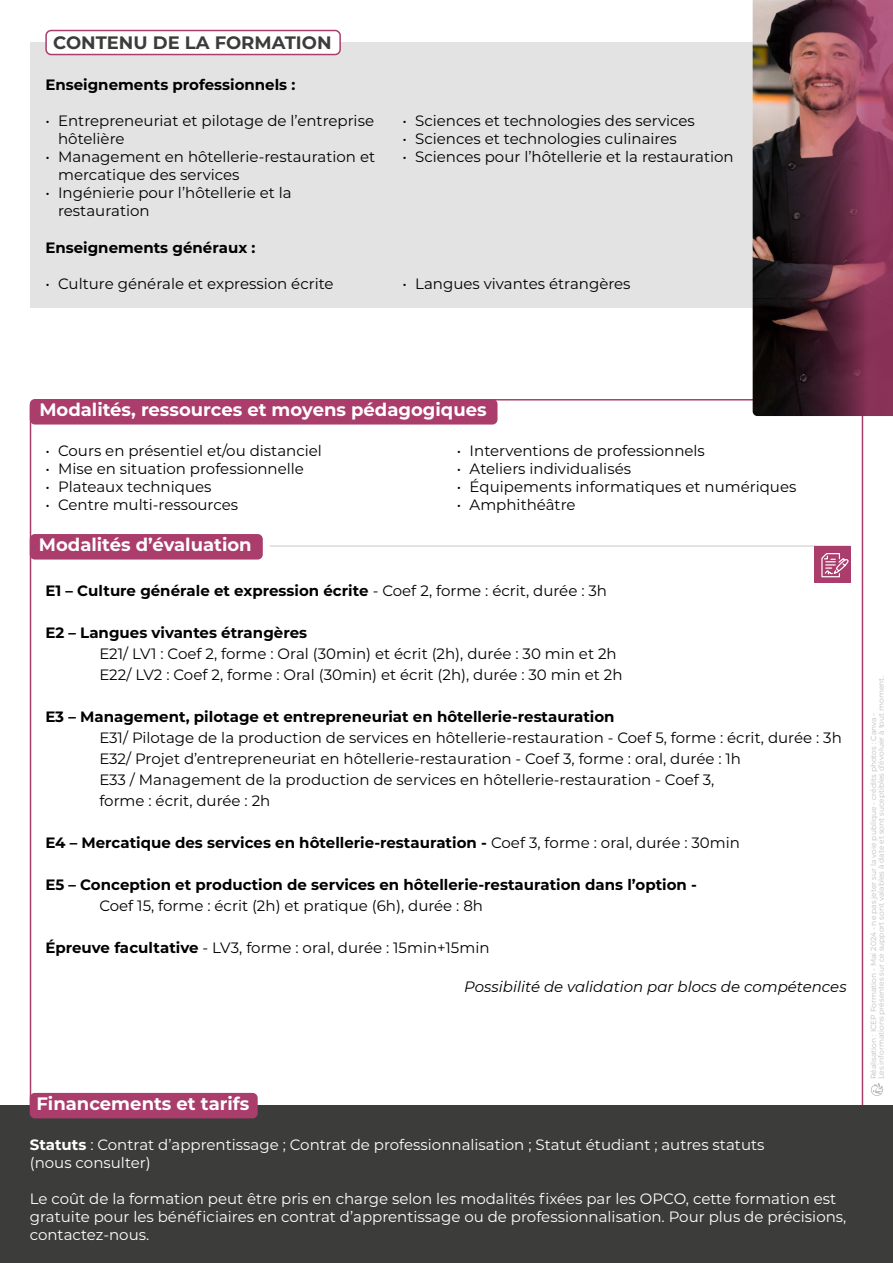
<style>
.page{position:relative;width:893px;height:1263px;background:#fff}
.page>*{position:absolute;margin:0;border:0;box-sizing:border-box;transform-origin:0 0}
.t1{font:700 18px "Montserrat";color:#fff}
.t2{font:700 18px "Montserrat";color:#3c3c3b}
.t3{font:15px/21px "Montserrat";color:#000}
.t4{font:700 15px "Montserrat";color:#000}
.t5{font:15px/18px "Montserrat";color:#fff}
.t6{font:italic 15px "Montserrat";color:#000}
.t7{font:7.5px/7.5px "Montserrat";color:#bcbcbc}
.s1{font-weight:400}
.s2{font-weight:700}
</style>
<div class="page">
<div style="left:30px;top:534px;width:233px;height:25px;background:#aa3d6c;border-radius:5px"></div>
<div style="left:30px;top:399px;width:467px;height:25px;background:#aa3d6c;border-radius:5px"></div>
<div style="left:0;top:1106px;width:893px;height:157px;background:#3c3c3b"></div>
<div style="left:30px;top:1093px;width:228px;height:25px;background:#aa3d6c;border-radius:5px"></div>
<div style="left:30px;top:43px;width:833px;height:265px;background:#e3e3e3"></div>
<img style="left:753px;top:0;width:8px;height:416px">
<img style="left:761px;top:0;width:132px;height:416px">
<hr style="left:270px;top:545px;width:580px;height:2px;background:#000">
<div style="left:46px;top:31px;width:294px;height:24px;background:#fff;border-radius:5px"></div>
<div style="left:45px;top:30px;width:296px;height:25px;border:2px solid #aa3d6c;border-radius:5px"></div>
<div style="left:814px;top:547px;width:36px;height:36px;background:#aa3d6c"></div>
<svg style="left:821px;top:553px;width:28px;height:25px"></svg>
<svg style="left:871px;top:1083px;width:13px;height:13px"></svg>
<p class="t2" style="left:53px;top:29px;width:280px">CONTENU DE LA FORMATION</p>
<p class="t4" style="left:45px;top:74px;width:252px">Enseignements professionnels :</p>
<p class="t3" style="left:58px;top:111px;width:317px;line-height:18px;text-indent:-13px">• Entrepreneuriat et pilotage de l’entreprise hôtelière</p>
<p class="t3" style="left:58px;top:147px;width:319px;line-height:18px;text-indent:-13px">• Management en hôtellerie-restauration et mercatique des services</p>
<p class="t3" style="left:58px;top:183px;width:235px;line-height:18px;text-indent:-13px">• Ingénierie pour l’hôtellerie et la restauration</p>
<p class="t3" style="left:402px;top:110px;width:294px">• Sciences et technologies des services</p>
<p class="t3" style="left:402px;top:128px;width:276px">• Sciences et technologies culinaires</p>
<p class="t3" style="left:402px;top:146px;width:333px">• Sciences pour l’hôtellerie et la restauration</p>
<p class="t4" style="left:45px;top:237px;width:212px">Enseignements généraux :</p>
<p class="t3" style="left:45px;top:273px;width:290px">• Culture générale et expression écrite</p>
<p class="t3" style="left:402px;top:273px;width:230px">• Langues vivantes étrangères</p>
<p class="t1" style="left:39px;top:397px;width:449px">Modalités, ressources et moyens pédagogiques</p>
<p class="t3" style="left:45px;top:439px;width:278px">• Cours en présentiel et/ou distanciel</p>
<p class="t3" style="left:45px;top:457px;width:260px">• Mise en situation professionnelle</p>
<p class="t3" style="left:45px;top:475px;width:168px">• Plateaux techniques</p>
<p class="t3" style="left:45px;top:493px;width:194px">• Centre multi-ressources</p>
<p class="t3" style="left:457px;top:439px;width:250px">• Interventions de professionnels</p>
<p class="t3" style="left:457px;top:457px;width:176px">• Ateliers individualisés</p>
<p class="t3" style="left:457px;top:475px;width:341px">• Équipements informatiques et numériques</p>
<p class="t3" style="left:457px;top:493px;width:120px">• Amphithéâtre</p>
<p class="t1" style="left:39px;top:532px;width:214px">Modalités d’évaluation</p>
<p class="t4" style="left:45px;top:580px;width:563px">E1 – Culture générale et expression écrite <span class="s1">- Coef 2, forme : écrit, durée : 3h</span></p>
<p class="t4" style="left:45px;top:622px;width:263px">E2 – Langues vivantes étrangères</p>
<p class="t3" style="left:99px;top:643px;width:525px">E21/ LV1 : Coef 2, forme : Oral (30min) et écrit (2h), durée : 30 min et 2h<br>E22/ LV2 : Coef 2, forme : Oral (30min) et écrit (2h), durée : 30 min et 2h</p>
<p class="t4" style="left:45px;top:706px;width:571px">E3 – Management, pilotage et entrepreneuriat en hôtellerie-restauration</p>
<p class="t3" style="left:99px;top:727px;width:744px">E31/ Pilotage de la production de services en hôtellerie-restauration - Coef 5, forme : écrit, durée : 3h E32/ Projet d’entrepreneuriat en hôtellerie-restauration - Coef 3, forme : oral, durée : 1h<br>E33 / Management de la production de services en hôtellerie-restauration - Coef 3,<br>forme : écrit, durée : 2h</p>
<p class="t4" style="left:45px;top:832px;width:696px">E4 – Mercatique des services en hôtellerie-restauration - <span class="s1">Coef 3, forme : oral, durée : 30min</span></p>
<p class="t4" style="left:45px;top:874px;width:653px">E5 – Conception et production de services en hôtellerie-restauration dans l’option -</p>
<p class="t3" style="left:99px;top:895px;width:385px">Coef 15, forme : écrit (2h) et pratique (6h), durée : 8h</p>
<p class="t3" style="left:45px;top:937px;width:446px"><span class="s2">Épreuve facultative</span> - LV3, forme : oral, durée : 15min+15min</p>
<p class="t6" style="left:464px;top:976px;width:384px">Possibilité de validation par blocs de compétences</p>
<p class="t1" style="left:37px;top:1091px;width:214px">Financements et tarifs</p>
<p class="t5" style="left:30px;top:1135px;width:736px"><span class="s2">Statuts</span> : Contrat d’apprentissage ; Contrat de professionnalisation ; Statut étudiant ; autres statuts (nous consulter)</p>
<p class="t5" style="left:30px;top:1189px;width:818px">Le coût de la formation peut être pris en charge selon les modalités fixées par les OPCO, cette formation est gratuite pour les bénéficiaires en contrat d’apprentissage ou de professionnalisation. Pour plus de précisions, contactez-nous.</p>
<p class="t7" style="left:869px;top:1079px;width:405px;rotate:-90deg">Réalisation : ICEP Formation - Mai 2024 - ne pas jeter sur la voie publique - crédits photos : Canva -<br>Les informations présentes sur ce support sont valables à date et sont suceptibles d’évoluer à tout moment.</p>
</div>
